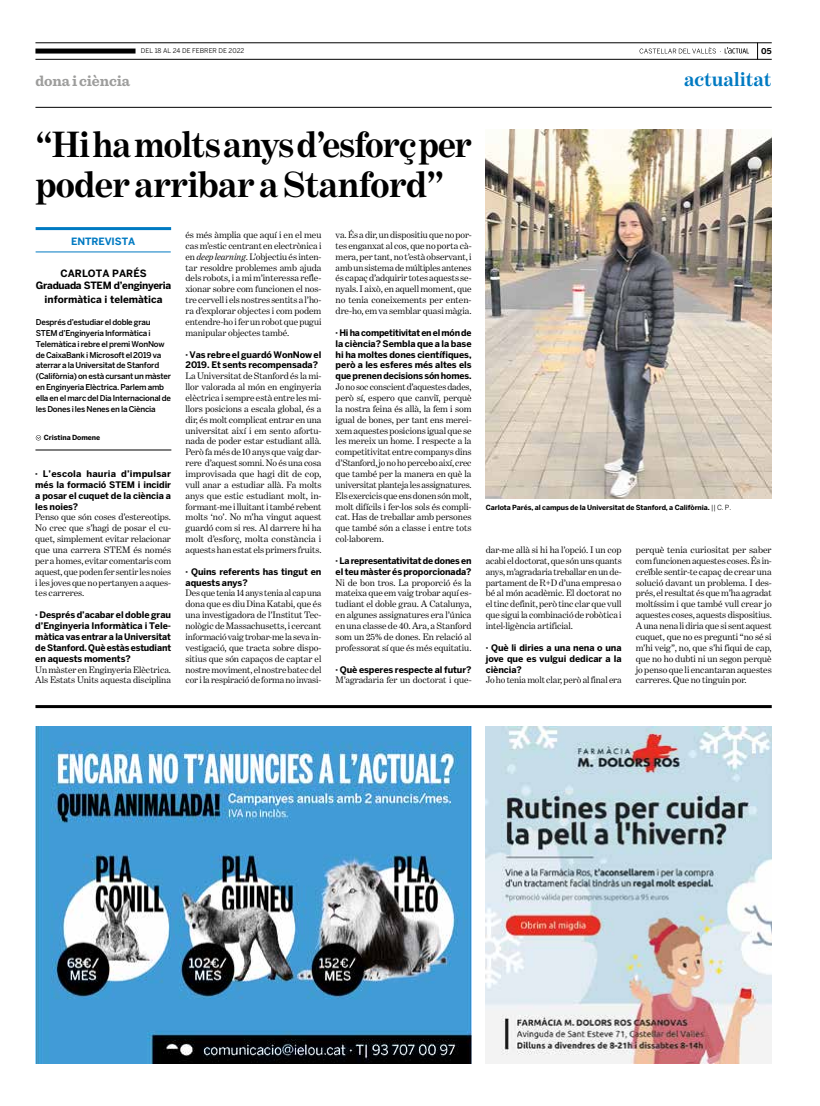
<style>
.page{position:relative;width:820px;height:1106px;background:#fff}
.page>*{position:absolute;margin:0;border:0;box-sizing:border-box;transform-origin:0 0}
.t1{font:700 37px/40px "Benton Modern One";letter-spacing:-.025em;color:#000}
.t2{font:700 20px "Benton Modern One";letter-spacing:-.005em;color:#007ac2}
.t3{font:700 15px "Sentinel";letter-spacing:-.005em;color:#9d9d9c}
.t4{font:700 10px/12px "Benton Sans";letter-spacing:-.03em;color:#000;text-align:center}
.t5{font:700 10px "Benton Sans";color:#000}
.t6{font:700 10px "Benton Sans";letter-spacing:-.01em;color:#007ac2}
.t7{font:9.5px/10.9px "Benton Modern One";letter-spacing:-.005em;color:#000;text-align:justify}
.t8{font:700 9px/10.9px "Benton Sans";letter-spacing:-.005em;color:#000;text-align:justify}
.t9{font:500 8px/10.9px "Benton Sans";letter-spacing:-.03em;color:#000}
.t10{font:700 8px "Benton Sans";color:#000}
.t11{font:700 7px "Benton Sans";letter-spacing:-.01em;color:#000}
.t12{font:6.5px "Benton Sans";letter-spacing:.005em;color:#000}
.s1{font-style:italic}
.s2{font-weight:400}
</style>
<div class="page">
<svg style="left:757px;top:44px;width:1px;height:15px"></svg>
<svg style="left:639px;top:47px;width:109px;height:7px"></svg>
<hr style="left:35px;top:107px;width:736px;height:1px;background:#000">
<hr style="left:35px;top:43px;width:736px;height:1px;background:#000">
<hr style="left:35px;top:59px;width:736px;height:1px;background:#000">
<div style="left:35px;top:49px;width:100px;height:5px;background:#000"></div>
<img style="left:485px;top:726px;width:286px;height:337px">
<img style="left:35px;top:726px;width:436px;height:337px">
<hr style="left:35px;top:705px;width:736px;height:3px;background:#000">
<img style="left:485px;top:129px;width:286px;height:369px">
<hr style="left:36px;top:227px;width:135px;height:3px;background:#007ac2">
<hr style="left:36px;top:251px;width:135px;height:1px;background:#007ac2">
<svg style="left:36px;top:435px;width:5px;height:5px"></svg>
<hr style="left:35px;top:449px;width:136px;height:1px;background:#000">
<p class="t12" style="left:141px;top:47px;width:105px">DEL 18 AL 24 DE FEBRER DE 2022</p>
<p class="t10" style="left:761px;top:46px;width:12px">05</p>
<h3 class="t3" style="left:35px;top:69px;width:96px">dona i ciència</h3>
<h2 class="t2" style="left:684px;top:68px;width:89px">actualitat</h2>
<h1 class="t1" style="left:35px;top:124px;width:437px">“Hi ha molts anys d’esforç per poder arribar a Stanford”</h1>
<p class="t6" style="left:71px;top:236px;width:66px">ENTREVISTA</p>
<p class="t4" style="left:36px;top:267px;width:137px">CARLOTA PARÉS<br>Graduada STEM d’enginyeria</p>
<p class="t5" style="left:45px;top:293px;width:119px">informàtica i telemàtica</p>
<p class="t9" style="left:36px;top:316px;width:137px">Després d’estudiar el doble grau STEM d’Enginyeria Informàtica i Telemàtica i rebre el premi WonNow de CaixaBank i Microsoft el 2019 va aterrar a la Universitat de Stanford (Califòrnia) on està cursant un màster en Enginyeria Elèctrica. Parlem amb ella en el marc del Dia Internacional de les Dones i les Nenes en la Ciència</p>
<p class="t11" style="left:44px;top:434px;width:58px">Cristina Domene</p>
<p class="t8" style="left:35px;top:468px;width:137px">· L’escola hauria d’impulsar més la formació STEM i incidir a posar el cuquet de la ciència a les noies?</p>
<p class="t7" style="left:35px;top:512px;width:137px">Penso que són coses d’estereotips.<br>No crec que s’hagi de posar el cu&shy;quet, simplement evitar relacionar que una carrera STEM és només per a homes, evitar comentaris com aquest, que poden fer sentir les noies i les joves que no pertanyen a aques&shy;tes carreres.</p>
<p class="t8" style="left:35px;top:609px;width:137px">· Després d’acabar el doble grau d’Enginyeria Informàtica i Tele&shy;màtica vas entrar a la Universitat de Stanford. Què estàs estudiant en aquests moments?</p>
<p class="t7" style="left:35px;top:663px;width:137px">Un màster en Enginyeria Elèctrica.<br>Als Estats Units aquesta disciplina</p>
<p class="t7" style="left:185px;top:229px;width:137px">és més àmplia que aquí i en el meu cas m’estic centrant en electrònica i en <span class="s1">deep learning</span>. L’objectiu és inten&shy;tar resoldre problemes amb ajuda dels robots, i a mi m’interessa refle&shy;xionar sobre com funcionen el nos&shy;tre cervell i els nostres sentits a l’ho&shy;ra d’explorar objectes i com podem entendre-ho i fer un robot que pugui manipular objectes també.</p>
<p class="t8" style="left:185px;top:349px;width:137px">· Vas rebre el guardó WonNow el<br>2019. Et sents recompensada?</p>
<p class="t7" style="left:185px;top:370px;width:137px">La Universitat de Stanford és la mi&shy;llor valorada al món en enginyeria elèctrica i sempre està entre les mi&shy;llors posicions a escala global, és a dir, és molt complicat entrar en una universitat així i em sento afortu&shy;nada de poder estar estudiant allà.<br>Però fa més de 10 anys que vaig dar&shy;rere d’aquest somni. No és una cosa improvisada que hagi dit de cop, vull anar a estudiar allà. Fa molts anys que estic estudiant molt, in&shy;formant-me i lluitant i també rebent molts ‘no’. No m’ha vingut aquest guardó com si res. Al darrere hi ha molt d’esforç, molta constància i aquests han estat els primers fruits.</p>
<p class="t8" style="left:185px;top:566px;width:137px">· Quins referents has tingut en aquests anys?</p>
<p class="t7" style="left:185px;top:588px;width:137px">Des que tenia 14 anys tenia al cap una dona que es diu Dina Katabi, que és una investigadora de l’Institut Tec&shy;nològic de Massachusetts, i cercant informació vaig trobar-me la seva in&shy;vestigació, que tracta sobre dispo&shy;sitius que són capaços de captar el nostre moviment, el nostre batec del cor i la respiració de forma no invasi-</p>
<p class="t7" style="left:335px;top:229px;width:137px">va. És a dir, un dispositiu que no por&shy;tes enganxat al cos, que no porta cà&shy;mera, per tant, no t’està observant, i amb un sistema de múltiples antenes és capaç d’adquirir totes aquests se&shy;nyals. I això, en aquell moment, que no tenia coneixements per enten&shy;dre-ho, em va semblar quasi màgia.</p>
<p class="t8" style="left:335px;top:327px;width:137px">· Hi ha competitivitat en el món de la ciència? Sembla que a la base hi ha moltes dones científiques, però a les esferes més altes els que prenen decisions són homes.</p>
<p class="t7" style="left:335px;top:381px;width:137px">Jo no soc conscient d’aquestes dades, però sí, espero que canviï, perquè la nostra feina és allà, la fem i som igual de bones, per tant ens merei&shy;xem aquestes posicions igual que se les mereix un home. I respecte a la competitivitat entre companys dins d’Stanford, jo no ho percebo així, crec que també per la manera en què la universitat planteja les assignatures.<br>Els exercicis que ens donen són molt, molt difícils i fer-los sols és compli&shy;cat. Has de treballar amb persones que també són a classe i entre tots col·laborem.</p>
<p class="t8" style="left:335px;top:555px;width:137px">· La representativitat de dones en el teu màster és proporcionada?</p>
<p class="t7" style="left:335px;top:577px;width:137px">Ni de bon tros. La proporció és la mateixa que em vaig trobar aquí es&shy;tudiant el doble grau. A Catalunya, en algunes assignatures era l’única en una classe de 40. Ara, a Stanford som un 25% de dones. En relació al professorat sí que és més equitatiu.</p>
<p class="t8" style="left:335px;top:663px;width:137px">· Què esperes respecte al futur?</p>
<p class="t7" style="left:335px;top:674px;width:137px">M’agradaria fer un doctorat i que-</p>
<p class="t11" style="left:485px;top:503px;width:247px">Carlota Parés, al campus de la Universitat de Stanford, a Califòrnia. <span class="s2">|| C. P.</span></p>
<p class="t7" style="left:485px;top:544px;width:137px">dar-me allà si hi ha l’opció. I un cop acabi el doctorat, que són uns quants anys, m’agradaria treballar en un de&shy;partament de R+D d’una empresa o bé al món acadèmic. El doctorat no el tinc definit, però tinc clar que vull que sigui la combinació de robòtica i intel·ligència artificial.</p>
<p class="t8" style="left:485px;top:642px;width:137px">· Què li diries a una nena o una jove que es vulgui dedicar a la ciència?</p>
<p class="t7" style="left:485px;top:674px;width:137px">Jo ho tenia molt clar, però al final era</p>
<p class="t7" style="left:635px;top:544px;width:137px">perquè tenia curiositat per saber com funcionen aquestes coses. És in&shy;creïble sentir-te capaç de crear una solució davant un problema. I des&shy;prés, el resultat és que m’ha agradat moltíssim i que també vull crear jo aquestes coses, aquests dispositius.<br>A una nena li diria que si sent aquest cuquet, que no es pregunti “no sé si m’hi veig”, no, que s’hi fiqui de cap, que no ho dubti ni un segon perquè jo penso que li encantaran aquestes carreres. Que no tinguin por.</p>
</div>
